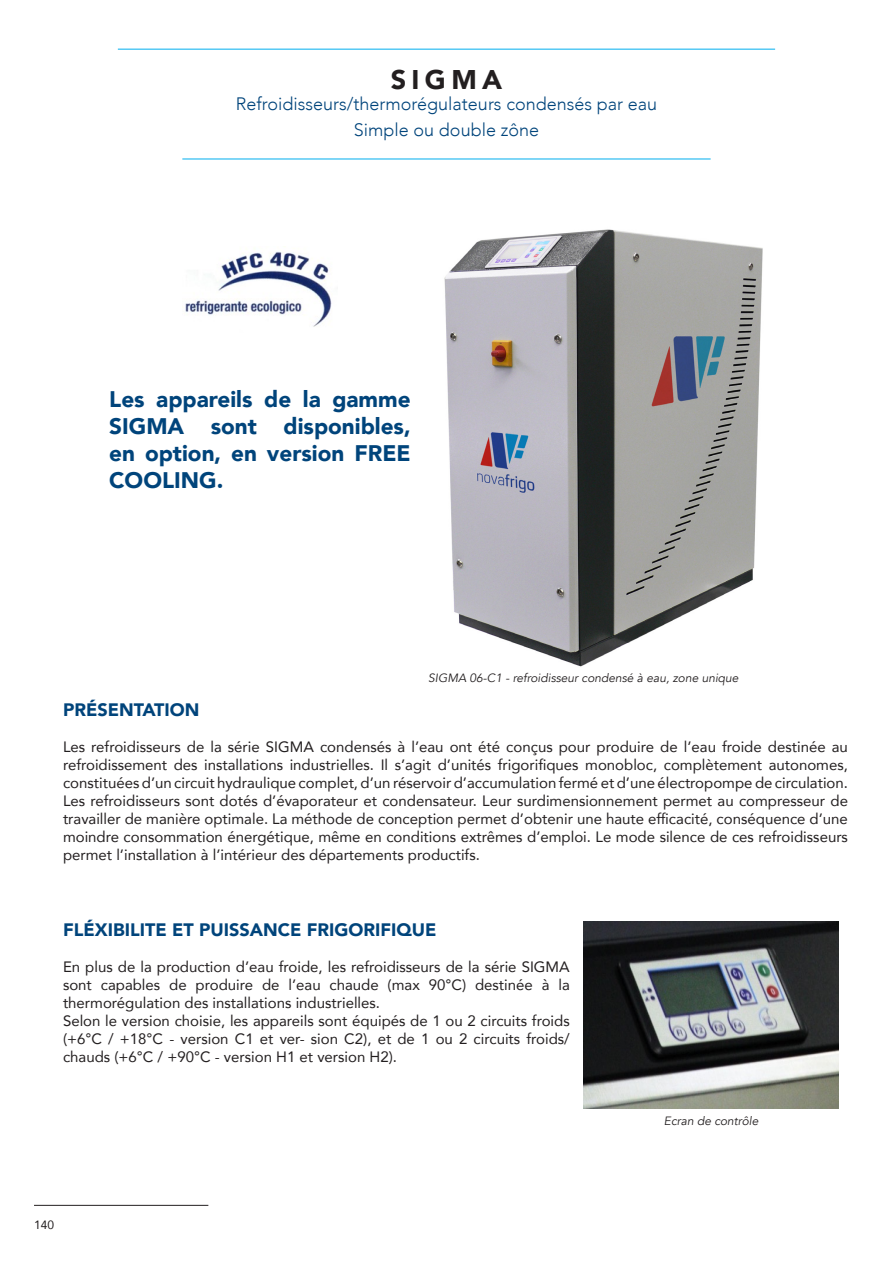
<style>
.page{position:relative;width:893px;height:1263px;background:#fff}
.page>*{position:absolute;margin:0;border:0;box-sizing:border-box;transform-origin:0 0}
.t1{font:900 27px "Avenir";letter-spacing:.2em;color:#231f20}
.Texte{font:900 22.5px/27px "Avenir";color:#00447b;text-align:justify}
.Texte-2{font:300 18px "Avenir";color:#00447b}
.Texte-3{font:900 18px "Avenir";color:#00447b}
.Texte-4{font:15px/18px "Avenir";color:#231f20;text-align:justify}
.Texte-5{font:italic 12px "Avenir";color:#231f20}
.t2{font:12px "Avenir";color:#231f20}
</style>
<div class="page">
<img style="left:444px;top:229px;width:319px;height:438px">
<img style="left:182px;top:246px;width:150px;height:81px">
<hr style="left:34px;top:1205px;width:174px;height:1px;background:#231f20">
<hr style="left:118px;top:49px;width:657px;height:1px;background:#00aeef">
<hr style="left:182px;top:159px;width:529px;height:1px;background:#00aeef">
<img style="left:583px;top:921px;width:256px;height:188px">
<p class="t1" style="left:391px;top:56px;width:113px">SIGMA</p>
<p class="Texte-2" style="left:236px;top:93px;width:423px">Refroidisseurs/thermorégulateurs condensés par eau</p>
<p class="Texte-2" style="left:354px;top:119px;width:187px">Simple ou double zône</p>
<p class="Texte" style="left:109px;top:385px;width:303px">Les appareils de la gamme SIGMA sont disponibles, en option, en version FREE COOLING.</p>
<p class="Texte-5" style="left:428px;top:670px;width:312px">SIGMA 06-C1 - refroidisseur condensé à eau, zone unique</p>
<p class="Texte-3" style="left:63px;top:695px;width:138px">PRÉSENTATION</p>
<p class="Texte-4" style="left:63px;top:738px;width:786px">Les refroidisseurs de la série SIGMA condensés à l’eau ont été conçus pour produire de l’eau froide destinée au refroidissement des installations industrielles. Il s’agit d’unités frigorifiques monobloc, complètement autonomes, constituées d’un circuit hydraulique complet, d’un réservoir d’accumulation fermé et d’une électropompe de circulation.</p>
<p class="Texte-4" style="left:63px;top:792px;width:786px">Les refroidisseurs sont dotés d’évaporateur et condensateur. Leur surdimensionnement permet au compresseur de travailler de manière optimale. La méthode de conception permet d’obtenir une haute efficacité, conséquence d’une moindre consommation énergétique, même en conditions extrêmes d’emploi. Le mode silence de ces refroidisseurs permet l’installation à l’intérieur des départements productifs.</p>
<p class="Texte-3" style="left:63px;top:914px;width:375px">FLÉXIBILITE ET PUISSANCE FRIGORIFIQUE</p>
<p class="Texte-4" style="left:63px;top:957px;width:508px">En plus de la production d’eau froide, les refroidisseurs de la série SIGMA sont capables de produire de l’eau chaude (max 90°C) destinée à la thermorégulation des installations industrielles.</p>
<p class="Texte-4" style="left:63px;top:1011px;width:508px">Selon le version choisie, les appareils sont équipés de 1 ou 2 circuits froids (+6°C / +18°C - version C1 et ver- sion C2), et de 1 ou 2 circuits froids/ chauds (+6°C / +90°C - version H1 et version H2).</p>
<p class="Texte-5" style="left:664px;top:1113px;width:96px">Ecran de contrôle</p>
<p class="t2" style="left:34px;top:1215px;width:22px">140</p>
</div>
